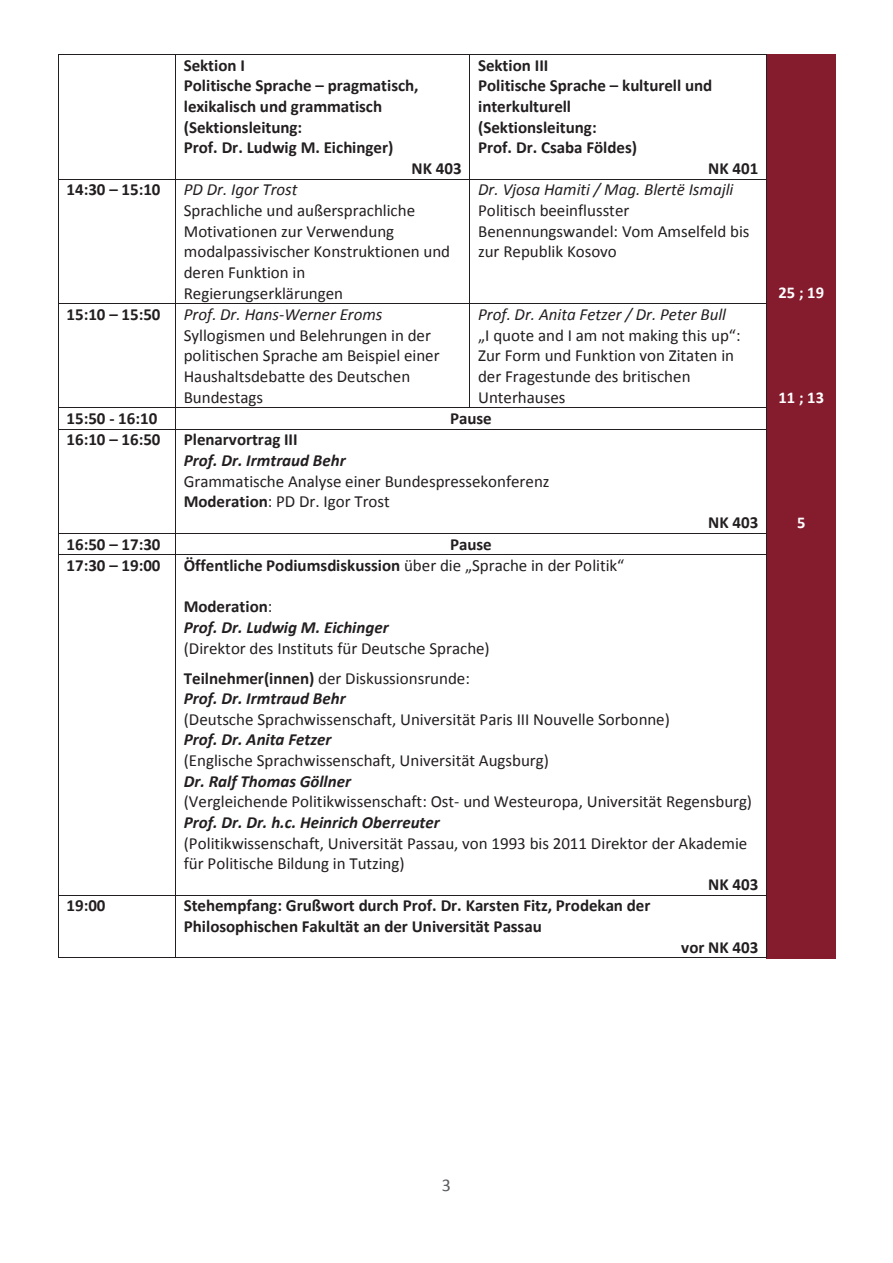
<style>
.page{position:relative;width:893px;height:1263px;background:#fff}
.page>*{position:absolute;margin:0;border:0;box-sizing:border-box;transform-origin:0 0}
.t1{font:18px "Calibri";color:#595b5e}
.t2{font:16.95px/20.7px "Calibri";color:#231f20}
.t3{font:700 16.95px/20.7px "Calibri";letter-spacing:-.005em;color:#231f20}
.t4{font:italic 700 16.95px/20.7px "Calibri";color:#231f20}
.t5{font:italic 16.95px "Calibri";color:#231f20}
.t6{font:700 16.5px "Calibri";color:#fff}
.s1{font-weight:700}
.s2{font-weight:400}
.s3{font-style:normal}
.s4{font-weight:400;font-style:normal}
</style>
<div class="page">
<div style="left:767px;top:54px;width:69px;height:904px;background:#841c2e"></div>
<hr style="left:58px;top:54px;width:117px;height:1px;background:#231f20">
<hr style="left:176px;top:54px;width:293px;height:1px;background:#231f20">
<hr style="left:470px;top:54px;width:296px;height:1px;background:#231f20">
<hr style="left:58px;top:55px;width:1px;height:124px;background:#231f20">
<hr style="left:175px;top:55px;width:1px;height:124px;background:#231f20">
<hr style="left:469px;top:55px;width:1px;height:124px;background:#231f20">
<hr style="left:766px;top:55px;width:1px;height:124px;background:#231f20">
<hr style="left:58px;top:179px;width:117px;height:1px;background:#231f20">
<hr style="left:176px;top:179px;width:293px;height:1px;background:#231f20">
<hr style="left:470px;top:179px;width:296px;height:1px;background:#231f20">
<hr style="left:58px;top:179px;width:1px;height:124px;background:#231f20">
<hr style="left:175px;top:179px;width:1px;height:124px;background:#231f20">
<hr style="left:469px;top:179px;width:1px;height:124px;background:#231f20">
<hr style="left:766px;top:179px;width:1px;height:124px;background:#231f20">
<hr style="left:58px;top:303px;width:117px;height:1px;background:#231f20">
<hr style="left:176px;top:303px;width:293px;height:1px;background:#231f20">
<hr style="left:470px;top:303px;width:296px;height:1px;background:#231f20">
<hr style="left:58px;top:304px;width:1px;height:103px;background:#231f20">
<hr style="left:175px;top:304px;width:1px;height:103px;background:#231f20">
<hr style="left:469px;top:304px;width:1px;height:103px;background:#231f20">
<hr style="left:766px;top:304px;width:1px;height:103px;background:#231f20">
<hr style="left:58px;top:407px;width:117px;height:1px;background:#231f20">
<hr style="left:176px;top:407px;width:293px;height:1px;background:#231f20">
<hr style="left:470px;top:407px;width:296px;height:1px;background:#231f20">
<svg style="left:58px;top:408px;width:1px;height:21px"></svg>
<hr style="left:58px;top:429px;width:117px;height:1px;background:#231f20">
<svg style="left:175px;top:407px;width:1px;height:23px"></svg>
<hr style="left:176px;top:429px;width:590px;height:1px;background:#231f20">
<svg style="left:766px;top:407px;width:1px;height:23px"></svg>
<hr style="left:58px;top:430px;width:1px;height:103px;background:#231f20">
<hr style="left:175px;top:430px;width:1px;height:103px;background:#231f20">
<hr style="left:766px;top:430px;width:1px;height:103px;background:#231f20">
<hr style="left:58px;top:533px;width:117px;height:1px;background:#231f20">
<hr style="left:176px;top:533px;width:590px;height:1px;background:#231f20">
<svg style="left:58px;top:534px;width:1px;height:20px"></svg>
<hr style="left:58px;top:554px;width:117px;height:1px;background:#231f20">
<svg style="left:175px;top:533px;width:1px;height:22px"></svg>
<hr style="left:176px;top:554px;width:590px;height:1px;background:#231f20">
<svg style="left:766px;top:533px;width:1px;height:22px"></svg>
<hr style="left:58px;top:555px;width:1px;height:340px;background:#231f20">
<hr style="left:175px;top:555px;width:1px;height:340px;background:#231f20">
<hr style="left:766px;top:555px;width:1px;height:340px;background:#231f20">
<hr style="left:58px;top:895px;width:117px;height:1px;background:#231f20">
<hr style="left:176px;top:895px;width:590px;height:1px;background:#231f20">
<hr style="left:58px;top:895px;width:1px;height:62px;background:#231f20">
<hr style="left:58px;top:957px;width:117px;height:1px;background:#231f20">
<hr style="left:175px;top:895px;width:1px;height:62px;background:#231f20">
<hr style="left:176px;top:957px;width:590px;height:1px;background:#231f20">
<hr style="left:766px;top:895px;width:1px;height:62px;background:#231f20">
<p class="t3" style="left:184px;top:54px;width:63px">Sektion I</p>
<p class="t3" style="left:184px;top:75px;width:236px">Politische Sprache – pragmatisch,</p>
<p class="t3" style="left:184px;top:95px;width:200px">lexikalisch und grammatisch</p>
<p class="t3" style="left:184px;top:116px;width:120px">(Sektionsleitung:</p>
<p class="t3" style="left:184px;top:136px;width:211px">Prof. Dr. Ludwig M. Eichinger)</p>
<p class="t3" style="left:411px;top:157px;width:52px">NK 403</p>
<p class="t3" style="left:66px;top:179px;width:96px">14:30 – 15:10</p>
<p class="t5" style="left:184px;top:179px;width:115px">PD Dr. Igor Trost</p>
<p class="t2" style="left:184px;top:199px;width:268px">Sprachliche und außersprachliche<br>Motivationen zur Verwendung modalpassivischer Konstruktionen und deren Funktion in<br>Regierungserklärungen</p>
<p class="t3" style="left:66px;top:303px;width:96px">15:10 – 15:50</p>
<p class="t5" style="left:184px;top:304px;width:200px">Prof. Dr. Hans-Werner Eroms</p>
<p class="t2" style="left:184px;top:324px;width:257px">Syllogismen und Belehrungen in der politischen Sprache am Beispiel einer<br>Haushaltsdebatte des Deutschen<br>Bundestags</p>
<p class="t3" style="left:478px;top:54px;width:72px">Sektion III</p>
<p class="t3" style="left:478px;top:75px;width:236px">Politische Sprache – kulturell und</p>
<p class="t3" style="left:478px;top:95px;width:94px">interkulturell</p>
<p class="t3" style="left:478px;top:116px;width:120px">(Sektionsleitung:</p>
<p class="t3" style="left:478px;top:136px;width:160px">Prof. Dr. Csaba Földes)</p>
<p class="t3" style="left:708px;top:157px;width:52px">NK 401</p>
<p class="t5" style="left:478px;top:179px;width:257px">Dr. Vjosa Hamiti / Mag. Blertë Ismajli</p>
<p class="t2" style="left:478px;top:199px;width:273px">Politisch beeinflusster<br>Benennungswandel: Vom Amselfeld bis zur Republik Kosovo</p>
<p class="t5" style="left:478px;top:304px;width:250px">Prof. Dr. Anita Fetzer / Dr. Peter Bull</p>
<p class="t2" style="left:478px;top:324px;width:264px">„I quote and I am not making this up“:<br>Zur Form und Funktion von Zitaten in der Fragestunde des britischen<br>Unterhauses</p>
<p class="t3" style="left:66px;top:407px;width:92px">15:50 - 16:10</p>
<p class="t3" style="left:450px;top:407px;width:43px">Pause</p>
<p class="t3" style="left:66px;top:429px;width:96px">16:10 – 16:50</p>
<p class="t3" style="left:184px;top:429px;width:115px">Plenarvortrag III</p>
<p class="t4" style="left:184px;top:449px;width:163px">Prof. Dr. Irmtraud Behr</p>
<p class="t2" style="left:184px;top:470px;width:367px">Grammatische Analyse einer Bundespressekonferenz<br><span class="s1">Moderation</span>: PD Dr. Igor Trost</p>
<p class="t3" style="left:708px;top:511px;width:52px">NK 403</p>
<p class="t3" style="left:66px;top:533px;width:96px">16:50 – 17:30</p>
<p class="t3" style="left:450px;top:533px;width:43px">Pause</p>
<p class="t3" style="left:66px;top:554px;width:96px">17:30 – 19:00</p>
<p class="t3" style="left:184px;top:554px;width:442px">Öffentliche Podiumsdiskussion <span class="s2">über die „Sprache in der Politik“</span></p>
<p class="t4" style="left:184px;top:595px;width:206px"><span class="s3">Moderation</span><span class="s4">:<br></span>Prof. Dr. Ludwig M. Eichinger</p>
<p class="t2" style="left:184px;top:632px;width:307px;line-height:29.8px">(Direktor des Instituts für Deutsche Sprache)<br><span class="s1">Teilnehmer(innen)</span> der Diskussionsrunde:</p>
<p class="t4" style="left:184px;top:687px;width:163px">Prof. Dr. Irmtraud Behr</p>
<p class="t2" style="left:184px;top:708px;width:488px">(Deutsche Sprachwissenschaft, Universität Paris III Nouvelle Sorbonne)</p>
<p class="t4" style="left:184px;top:728px;width:149px">Prof. Dr. Anita Fetzer</p>
<p class="t2" style="left:184px;top:749px;width:367px">(Englische Sprachwissenschaft, Universität Augsburg)</p>
<p class="t4" style="left:184px;top:770px;width:169px">Dr. Ralf Thomas Göllner</p>
<p class="t2" style="left:184px;top:790px;width:570px">(Vergleichende Politikwissenschaft: Ost- und Westeuropa, Universität Regensburg)</p>
<p class="t4" style="left:184px;top:811px;width:258px">Prof. Dr. Dr. h.c. Heinrich Oberreuter</p>
<p class="t2" style="left:184px;top:832px;width:565px">(Politikwissenschaft, Universität Passau, von 1993 bis 2011 Direktor der Akademie für Politische Bildung in Tutzing)</p>
<p class="t3" style="left:708px;top:873px;width:52px">NK 403</p>
<p class="t3" style="left:66px;top:895px;width:41px">19:00</p>
<p class="t3" style="left:184px;top:895px;width:468px">Stehempfang: Grußwort durch Prof. Dr. Karsten Fitz, Prodekan der<br>Philosophischen Fakultät an der Universität Passau</p>
<p class="t3" style="left:681px;top:936px;width:79px">vor NK 403</p>
<p class="t6" style="left:779px;top:282px;width:47px">25 ; 19</p>
<p class="t6" style="left:779px;top:387px;width:47px">11 ; 13</p>
<p class="t6" style="left:797px;top:512px;width:10px">5</p>
<p class="t1" style="left:442px;top:1174px;width:11px">3</p>
</div>
